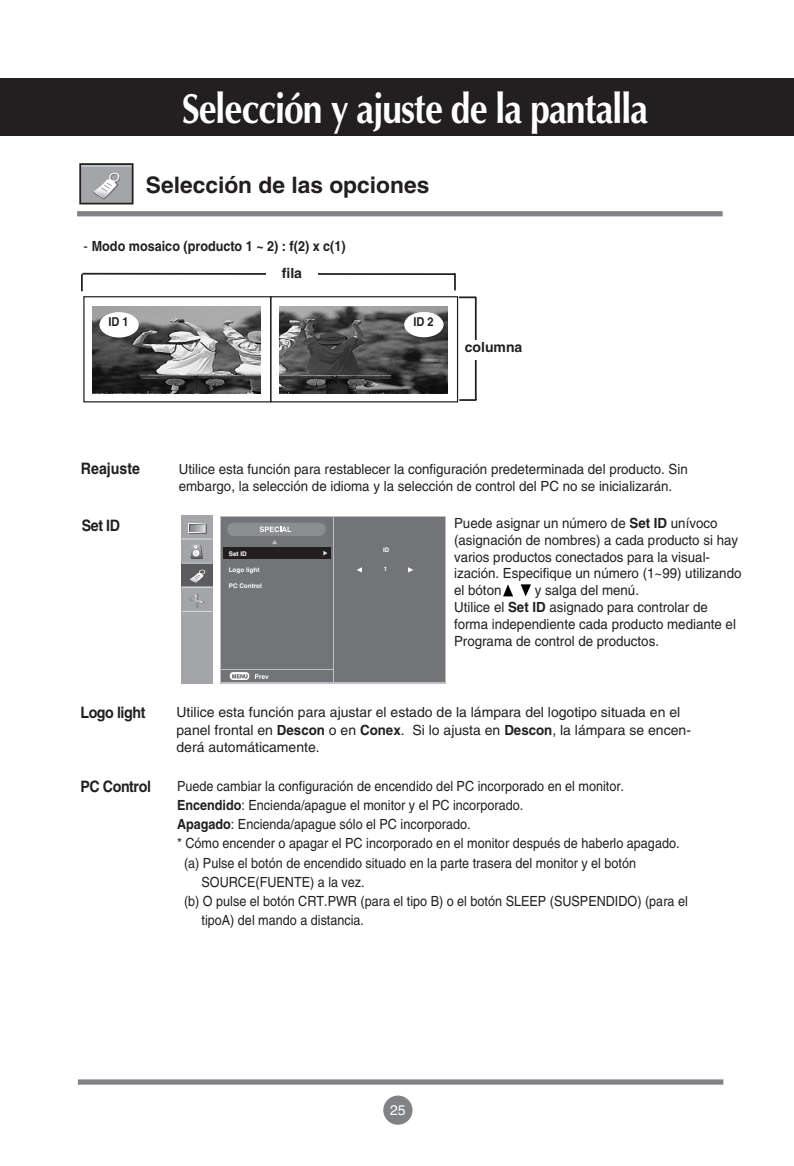
<style>
.page{position:relative;width:794px;height:1166px;background:#fff}
.page>*{position:absolute;margin:0;border:0;box-sizing:border-box;transform-origin:0 0}
.t1{font:700 42px "Optima";letter-spacing:-.03em;color:#fff;scale:.85 1}
.t2{font:700 22.75px "Helvetica";color:#231f20}
.t3{font:700 15.75px "Helvetica";letter-spacing:-.03em;color:#231f20;scale:.9 1}
.t4{font:700 15.75px "Helvetica";color:#231f20;scale:.9 1}
.t5{font:14px/16.8px "Helvetica";color:#231f20;scale:.95 1}
.t6{font:14px "Helvetica";color:#231f20;scale:.9 1}
.t7{font:14px/17.5px "Helvetica";color:#231f20}
.t8{font:700 14px "Helvetica";color:#231f20;scale:.9 1}
.t9{font:700 14px "Helvetica";color:#231f20}
.t10{font:14px "Helvetica";color:#fff}
.t11{font:700 12.25px "Helvetica";color:#231f20;scale:.9 1}
.t12{font:700 6.3px "Helvetica";color:#fff}
.t13{font:700 6.12px "Helvetica";color:#fff}
.s1{font-weight:400}
.s2{font-weight:700}
</style>
<div class="page">
<div style="left:383px;top:1096px;width:29px;height:29px;background:#808285;border-radius:50%"></div>
<div style="left:0;top:79px;width:793px;height:57px;background:#231f20"></div>
<div style="left:78px;top:1079px;width:645px;height:6px;background:#808285"></div>
<div style="left:77px;top:211px;width:645px;height:5px;background:#808285"></div>
<hr style="left:82px;top:273px;width:372px;height:2px;background:#231f20">
<svg style="left:454px;top:273px;width:1px;height:17px"></svg>
<svg style="left:81px;top:274px;width:2px;height:17px"></svg>
<div style="left:266px;top:266px;width:51px;height:21px;background:#fff"></div>
<hr style="left:474px;top:297px;width:2px;height:103px;background:#231f20">
<svg style="left:459px;top:399px;width:17px;height:2px"></svg>
<svg style="left:459px;top:296px;width:17px;height:2px"></svg>
<div style="left:463px;top:340px;width:61px;height:19px;background:#fff"></div>
<svg style="left:520px;top:584px;width:11px;height:12px"></svg>
<svg style="left:503px;top:584px;width:10px;height:12px"></svg>
<div style="left:80px;top:164px;width:53px;height:40px;background:#a4a5a9"></div>
<hr style="left:80px;top:166px;width:53px;height:1px;background:#e5f5fc">
<svg style="left:93px;top:172px;width:27px;height:27px"></svg>
<div style="left:79px;top:163px;width:54px;height:41px;border:2px solid #231f20"></div>
<svg style="left:333px;top:516px;width:113px;height:168px"></svg>
<div style="left:333px;top:518px;width:111px;height:164px;background:#727477"></div>
<div style="left:220px;top:516px;width:113px;height:168px;background:linear-gradient(to right,#bebfc2,#bebfc2)"></div>
<div style="left:221px;top:518px;width:111px;height:164px;background:#727477"></div>
<svg style="left:255px;top:674px;width:13px;height:5px"></svg>
<svg style="left:230px;top:672px;width:19px;height:8px"></svg>
<svg style="left:232px;top:674px;width:15px;height:4px"></svg>
<hr style="left:220px;top:669px;width:113px;height:1px;background:#bebfc2">
<div style="left:223px;top:547px;width:107px;height:12px;background:#231f20"></div>
<svg style="left:323px;top:551px;width:4px;height:4px"></svg>
<div style="left:181px;top:515px;width:31px;height:168px;background:#a4a5a9"></div>
<div style="left:181px;top:563px;width:31px;height:23px;background:#5c5c5f"></div>
<hr style="left:181px;top:538px;width:31px;height:1px;background:#e5f5fc">
<hr style="left:181px;top:562px;width:31px;height:1px;background:#787a7d">
<hr style="left:181px;top:563px;width:31px;height:1px;background:#e5f5fc">
<hr style="left:181px;top:586px;width:31px;height:1px;background:#787a7d">
<hr style="left:181px;top:587px;width:31px;height:1px;background:#e5f5fc">
<hr style="left:181px;top:610px;width:31px;height:1px;background:#787a7d">
<hr style="left:181px;top:611px;width:31px;height:1px;background:#e5f5fc">
<div style="left:189px;top:524px;width:18px;height:9px;background:#b6b7bb"></div>
<div style="left:188px;top:524px;width:17px;height:8px;background:#545557"></div>
<svg style="left:190px;top:531px;width:14px;height:1px"></svg>
<svg style="left:190px;top:525px;width:14px;height:6px"></svg>
<svg style="left:190px;top:570px;width:15px;height:13px"></svg>
<svg style="left:189px;top:594px;width:16px;height:14px"></svg>
<svg style="left:190px;top:545px;width:13px;height:14px"></svg>
<svg style="left:227px;top:523px;width:98px;height:21px"></svg>
<svg style="left:357px;top:567px;width:5px;height:6px"></svg>
<svg style="left:408px;top:567px;width:5px;height:6px"></svg>
<div style="left:83px;top:296px;width:188px;height:106px;border:1px solid #231f20"></div>
<img style="left:92px;top:307px;width:168px;height:86px">
<div style="left:270px;top:296px;width:188px;height:106px;border:1px solid #231f20"></div>
<img style="left:279px;top:307px;width:168px;height:86px">
<div style="left:99px;top:312px;width:40px;height:25px;background:#fff;border-radius:50%"></div>
<div style="left:404px;top:312px;width:39px;height:25px;background:#fff;border-radius:50%"></div>
<h1 class="t1" style="left:182px;top:91px;width:550px">Selección y ajuste de la pantalla</h1>
<h2 class="t2" style="left:146px;top:176px;width:285px">Selección de las opciones</h2>
<p class="t8" style="left:84px;top:241px;width:292px"><span class="s1">-</span> Modo mosaico (producto 1 ~ 2) : f(2) x c(1)</p>
<p class="t9" style="left:282px;top:268px;width:22px">fila</p>
<p class="t11" style="left:108px;top:317px;width:24px">ID 1</p>
<p class="t11" style="left:413px;top:317px;width:24px">ID 2</p>
<p class="t9" style="left:464px;top:342px;width:59px">columna</p>
<p class="t4" style="left:81px;top:462px;width:67px">Reajuste</p>
<p class="t5" style="left:179px;top:462px;width:537px">Utilice esta función para restablecer la configuración predeterminada del producto. Sin embargo, la selección de idioma y la selección de control del PC no se inicializarán.</p>
<p class="t3" style="left:82px;top:520px;width:44px">Set ID</p>
<p class="t12" style="left:229px;top:552px;width:20px">Set ID</p>
<p class="t12" style="left:229px;top:568px;width:32px">Logo light</p>
<p class="t12" style="left:229px;top:584px;width:35px">PC Control</p>
<p class="t13" style="left:383px;top:548px;width:8px">ID</p>
<p class="t13" style="left:383px;top:566px;width:5px">1</p>
<p class="t5" style="left:454px;top:516px;width:304px">Puede asignar un número de <span class="s2">Set ID</span> unívoco (asignación de nombres) a cada producto si hay varios productos conectados para la visual&shy;ización. Especifique un número (1~99) utilizando el bóton</p>
<p class="t5" style="left:454px;top:583px;width:298px;text-indent:81px">y salga del menú.<br>Utilice el <span class="s2">Set ID</span> asignado para controlar de forma independiente cada producto mediante el Programa de control de productos.</p>
<p class="t3" style="left:80px;top:707px;width:74px">Logo light</p>
<p class="t7" style="left:176px;top:705px;width:516px">Utilice esta función para ajustar el estado de la lámpara del logotipo situada en el panel frontal en <span class="s2">Descon</span> o en <span class="s2">Conex</span>. Si lo ajusta en <span class="s2">Descon</span>, la lámpara se encen&shy;derá automáticamente.</p>
<p class="t3" style="left:80px;top:780px;width:80px">PC Control</p>
<p class="t6" style="left:177px;top:781px;width:498px">Puede cambiar la configuración de encendido del PC incorporado en el monitor.</p>
<p class="t6" style="left:177px;top:800px;width:386px"><span class="s2">Encendido</span>: Encienda/apague el monitor y el PC incorporado.</p>
<p class="t6" style="left:177px;top:819px;width:327px"><span class="s2">Apagado</span>: Encienda/apague sólo el PC incorporado.</p>
<p class="t6" style="left:177px;top:838px;width:559px">* Cómo encender o apagar el PC incorporado en el monitor después de haberlo apagado.</p>
<p class="t6" style="left:184px;top:858px;width:503px">(a) Pulse el botón de encendido situado en la parte trasera del monitor y el botón</p>
<p class="t6" style="left:201px;top:877px;width:183px">SOURCE(FUENTE) a la vez.</p>
<p class="t6" style="left:184px;top:896px;width:561px">(b) O pulse el botón CRT.PWR (para el tipo B) o el botón SLEEP (SUSPENDIDO) (para el</p>
<p class="t6" style="left:201px;top:915px;width:182px">tipoA) del mando a distancia.</p>
<p class="t10" style="left:390px;top:1105px;width:17px">25</p>
</div>
